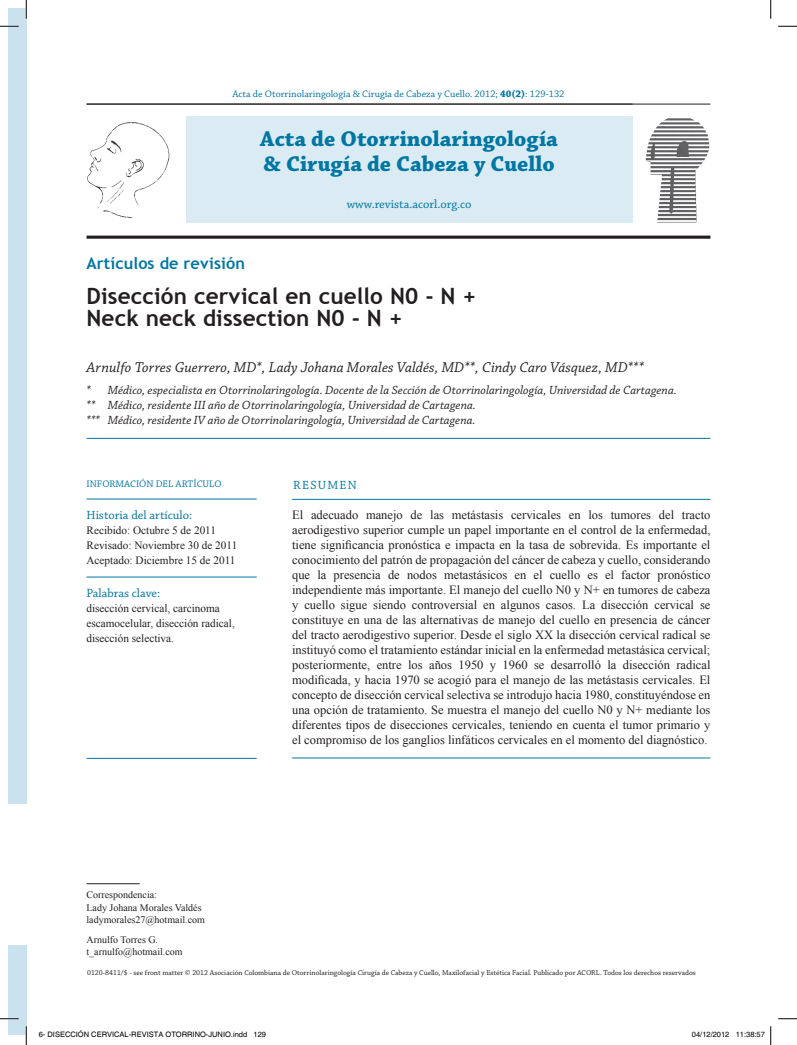
<style>
.page{position:relative;width:797px;height:1045px;background:#fff}
.page>*{position:absolute;margin:0;border:0;box-sizing:border-box;transform-origin:0 0}
.t1{font:700 22.5px/22.5px "Trebuchet MS";letter-spacing:.005em;color:#231f20}
.t2{font:700 22.5px/25px "Chaparral Pro";color:#0076a3}
.t3{font:700 16.25px "Trebuchet MS";letter-spacing:.005em;color:#0076a3}
.t4{font:italic 15px "Chaparral Pro";letter-spacing:.005em;color:#231f20}
.t5{font:12.5px/15px "Times New Roman";color:#231f20;text-align:justify}
.t6{font:italic 12.5px/15px "Chaparral Pro";color:#231f20}
.t7{font:12.5px "Chaparral Pro";color:#0076a3}
.t8{font:12.5px "Chaparral Pro";letter-spacing:.105em;color:#0076a3}
.t9{font:11.25px/15px "Times New Roman";color:#231f20}
.t10{font:10px/12.5px "Times New Roman";color:#231f20}
.t11{font:10px "Chaparral Pro";color:#0076a3}
.t12{font:7.5px "Chaparral Pro";color:#231f20}
.t13{font:7.5px "Helvetica";color:#000}
.s1{font-weight:700}
</style>
<div class="page">
<hr style="left:86px;top:104px;width:624px;height:1px;background:#231f20">
<div style="left:9px;top:9px;width:18px;height:1025px;background:#c9e2ee"></div>
<div style="left:9px;top:804px;width:18px;height:141px;background:#fff"></div>
<hr style="left:292px;top:499px;width:418px;height:1px;background:#0076a3">
<hr style="left:292px;top:757px;width:418px;height:1px;background:#0076a3">
<hr style="left:86px;top:438px;width:624px;height:1px;background:#0076a3">
<div style="left:186px;top:117px;width:446px;height:106px;background:#daebf4"></div>
<img style="left:646px;top:118px;width:63px;height:104px">
<hr style="left:86px;top:236px;width:624px;height:3px;background:#231f20">
<hr style="left:86px;top:883px;width:54px;height:1px;background:#231f20">
<hr style="left:86px;top:758px;width:171px;height:1px;background:#0076a3">
<hr style="left:86px;top:499px;width:171px;height:1px;background:#0076a3">
<hr style="left:86px;top:577px;width:171px;height:1px;background:#0076a3">
<img style="left:87px;top:122px;width:83px;height:96px">
<svg style="left:0;top:25px;width:19px;height:2px"></svg>
<svg style="left:778px;top:25px;width:19px;height:2px"></svg>
<svg style="left:0;top:1018px;width:19px;height:1px"></svg>
<svg style="left:778px;top:1018px;width:19px;height:1px"></svg>
<svg style="left:25px;top:0;width:2px;height:19px"></svg>
<svg style="left:25px;top:1026px;width:2px;height:19px"></svg>
<svg style="left:770px;top:0;width:1px;height:19px"></svg>
<svg style="left:770px;top:1026px;width:1px;height:19px"></svg>
<p class="t11" style="left:232px;top:88px;width:333px">Acta de Otorrinolaringología &amp; Cirugía de Cabeza y Cuello. 2012; <span class="s1">40(2)</span>: 129-132</p>
<h1 class="t2" style="left:260px;top:127px;width:299px">Acta de Otorrinolaringología &amp; Cirugía de Cabeza y Cuello</h1>
<p class="t7" style="left:347px;top:197px;width:126px">www.revista.acorl.org.co</p>
<h2 class="t3" style="left:86px;top:253px;width:160px">Artículos de revisión</h2>
<h1 class="t1" style="left:86px;top:284px;width:391px">Disección cervical en cuello N0 - N +<br>Neck neck dissection N0 - N +</h1>
<p class="t4" style="left:86px;top:359px;width:559px">Arnulfo Torres Guerrero, MD*, Lady Johana Morales Valdés, MD**, Cindy Caro Vásquez, MD***</p>
<p class="t6" style="left:86px;top:383px;width:592px">* Médico, especialista en Otorrinolaringología. Docente de la Sección de Otorrinolaringología, Universidad de Cartagena. ** Médico, residente III año de Otorrinolaringología, Universidad de Cartagena.<br>*** Médico, residente IV año de Otorrinolaringología, Universidad de Cartagena.</p>
<p class="t11" style="left:86px;top:478px;width:130px">información del artículo</p>
<p class="t7" style="left:86px;top:508px;width:107px">Historia del artículo:</p>
<p class="t9" style="left:86px;top:522px;width:152px">Recibido: Octubre 5 de 2011<br>Revisado: Noviembre 30 de 2011<br>Aceptado: Diciembre 15 de 2011</p>
<p class="t7" style="left:86px;top:586px;width:75px">Palabras clave:</p>
<p class="t9" style="left:86px;top:600px;width:150px">disección cervical, carcinoma escamocelular, disección radical, disección selectiva.</p>
<p class="t8" style="left:293px;top:477px;width:63px">Resumen</p>
<p class="t5" style="left:292px;top:507px;width:420px">El adecuado manejo de las metástasis cervicales en los tumores del tracto aerodigestivo superior cumple un papel importante en el control de la enfermedad, tiene significancia pronóstica e impacta en la tasa de sobrevida. Es importante el conocimiento del patrón de propagación del cáncer de cabeza y cuello, considerando que la presencia de nodos metastásicos en el cuello es el factor pronóstico independiente más importante. El manejo del cuello N0 y N+ en tumores de cabeza y cuello sigue siendo controversial en algunos casos. La disección cervical se constituye en una de las alternativas de manejo del cuello en presencia de cáncer del tracto aerodigestivo superior. Desde el siglo XX la disección cervical radical se instituyó como el tratamiento estándar inicial en la enfermedad metastásica cervical; posteriormente, entre los años 1950 y 1960 se desarrolló la disección radical modificada, y hacia 1970 se acogió para el manejo de las metástasis cervicales. El concepto de disección cervical selectiva se introdujo hacia 1980, constituyéndose en una opción de tratamiento. Se muestra el manejo del cuello N0 y N+ mediante los diferentes tipos de disecciones cervicales, teniendo en cuenta el tumor primario y el compromiso de los ganglios linfáticos cervicales en el momento del diagnóstico.</p>
<p class="t10" style="left:86px;top:888px;width:120px">Correspondencia:<br>Lady Johana Morales Valdés ladymorales27@hotmail.com</p>
<p class="t10" style="left:86px;top:933px;width:98px">Arnulfo Torres G. t_arnulfo@hotmail.com</p>
<p class="t12" style="left:87px;top:968px;width:610px">0120-8411/$ - see front matter © 2012 Asociación Colombiana de Otorrinolaringología Cirugía de Cabeza y Cuello, Maxilofacial y Estética Facial. Publicado por ACORL. Todos los derechos reservados</p>
<p class="t13" style="left:39px;top:1030px;width:229px">6- DISECCIÓN CERVICAL-REVISTA OTORRINO-JUNIO.indd 129</p>
<p class="t13" style="left:692px;top:1030px;width:74px">04/12/2012 11:38:57</p>
</div>
